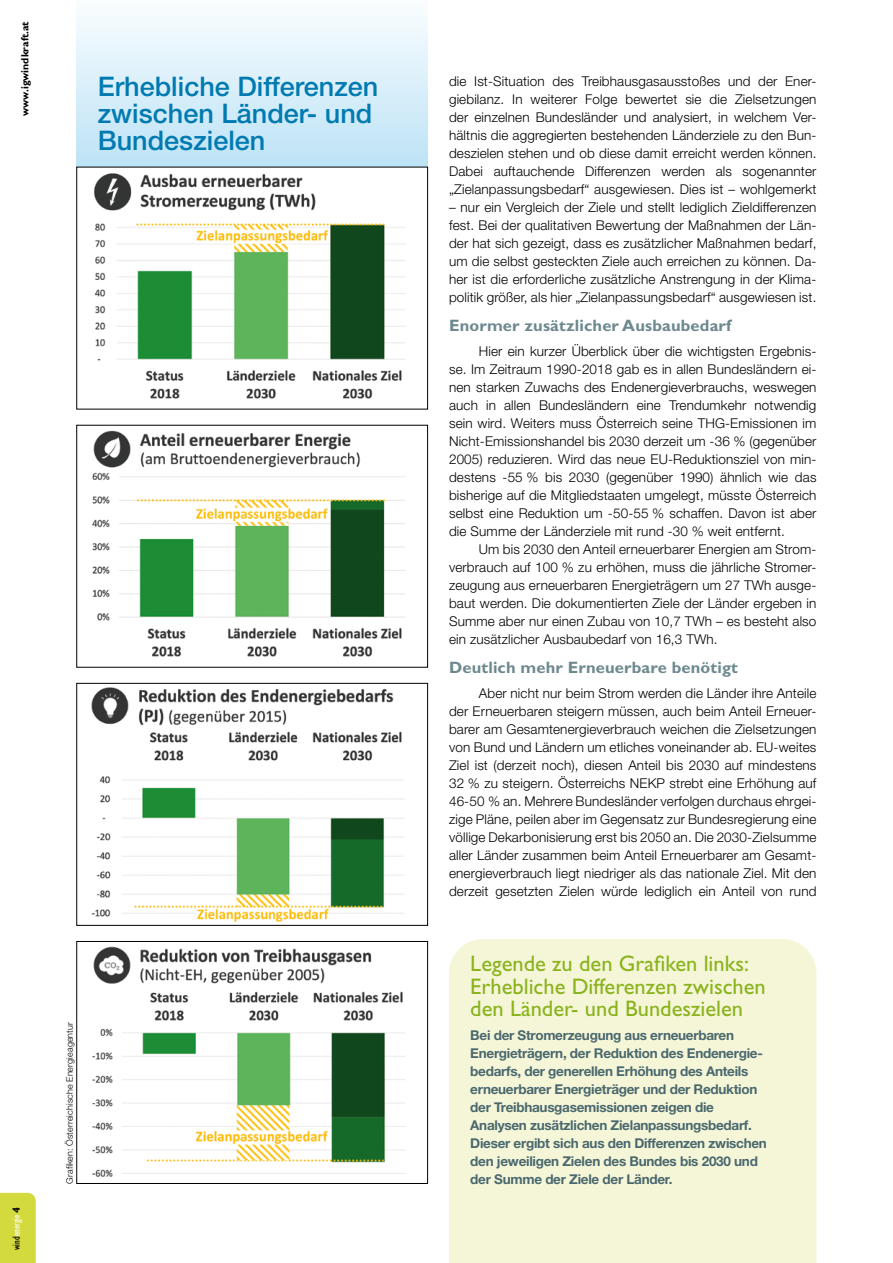
<style>
.page{position:relative;width:893px;height:1263px;background:#fff}
.page>*{position:absolute;margin:0;border:0;box-sizing:border-box;transform-origin:0 0}
.t1{font:500 27px/27px "Helvetica Neue LT Std";color:#007ab1}
.t2{font:22.5px/22.5px "Gill Sans Std";color:#8ab31d}
.t3{font:700 16.5px "Gill Sans Std";letter-spacing:.01em;color:#6d898f}
.t4{font:300 13.5px/18px "Helvetica Neue LT Std";letter-spacing:.01em;color:#000;text-align:justify}
.t5{font:700 13.5px/18px "Helvetica Neue LT Std";letter-spacing:-.02em;color:#4a686e}
.t6{font:700 10.5px "Gill Sans Std";color:#000}
.t7{font:condensed 10.5px "Gill Sans Std";color:#fff}
.t8{font:300 9px "Helvetica Neue LT Std";letter-spacing:.01em;color:#000}
.s1{color:#000}
.s2{font-weight:700;font-stretch:normal;color:#000}
</style>
<div class="page">
<div style="left:77px;top:0;width:351px;height:167px;background:linear-gradient(to bottom,#fafdff,#bde3f5)"></div>
<div style="left:449px;top:939px;width:367px;height:324px;background:#f5f6d8"></div>
<div style="left:77px;top:683px;width:351px;height:242px;border:1px solid #000"></div>
<div style="left:77px;top:941px;width:351px;height:243px;border:1px solid #000"></div>
<img style="left:90px;top:684px;width:318px;height:237px">
<img style="left:92px;top:946px;width:313px;height:231px">
<img style="left:92px;top:430px;width:313px;height:227px">
<img style="left:93px;top:173px;width:312px;height:226px">
<div style="left:0;top:1193px;width:36px;height:70px;background:#d3da3d"></div>
<p class="t6" style="left:19px;top:116px;width:96px;rotate:-90deg">www.igwindkraft.at</p>
<h1 class="t1" style="left:98px;top:72px;width:282px">Erhebliche Differenzen zwischen Länder- und<br>Bundeszielen</h1>
<p class="t7" style="left:11px;top:1250px;width:45px;rotate:-90deg"><span class="s1">wind</span>energie <span class="s2">4</span></p>
<p class="t8" style="left:64px;top:1184px;width:163px;rotate:-90deg">Grafiken: Österreichische Energieagentur</p>
<p class="t4" style="left:449px;top:72px;width:369px">die Ist-Situation des Treibhausgasausstoßes und der Ener&shy;giebilanz. In weiterer Folge bewertet sie die Zielsetzungen der einzelnen Bundesländer und analysiert, in welchem Ver&shy;hältnis die aggregierten bestehenden Länderziele zu den Bun&shy;deszielen stehen und ob diese damit erreicht werden können.<br>Dabei auftauchende Differenzen werden als sogenannter „Zielanpassungsbedarf“ ausgewiesen. Dies ist – wohlgemerkt</p>
<p class="t4" style="left:449px;top:198px;width:369px">– nur ein Vergleich der Ziele und stellt lediglich Zieldifferenzen fest. Bei der qualitativen Bewertung der Maßnahmen der Län&shy;der hat sich gezeigt, dass es zusätzlicher Maßnahmen bedarf, um die selbst gesteckten Ziele auch erreichen zu können. Da&shy;her ist die erforderliche zusätzliche Anstrengung in der Klima&shy;politik größer, als hier „Zielanpassungsbedarf“ ausgewiesen ist.</p>
<p class="t3" style="left:449px;top:315px;width:284px">Enormer zusätzlicher Ausbaubedarf</p>
<p class="t4" style="left:449px;top:342px;width:369px;text-indent:30px">Hier ein kurzer Überblick über die wichtigsten Ergebnis&shy;se. Im Zeitraum 1990-2018 gab es in allen Bundesländern ei&shy;nen starken Zuwachs des Endenergieverbrauchs, weswegen auch in allen Bundesländern eine Trendumkehr notwendig sein wird. Weiters muss Österreich seine THG-Emissionen im Nicht-Emissionshandel bis 2030 derzeit um -36 % (gegenüber 2005) reduzieren. Wird das neue EU-Reduktionsziel von min&shy;destens -55 % bis 2030 (gegenüber 1990) ähnlich wie das bisherige auf die Mitgliedstaaten umgelegt, müsste Österreich selbst eine Reduktion um -50-55 % schaffen. Davon ist aber die Summe der Länderziele mit rund -30 % weit entfernt.</p>
<p class="t4" style="left:449px;top:540px;width:369px;text-indent:30px">Um bis 2030 den Anteil erneuerbarer Energien am Strom&shy;verbrauch auf 100 % zu erhöhen, muss die jährliche Stromer&shy;zeugung aus erneuerbaren Energieträgern um 27 TWh ausge&shy;baut werden. Die dokumentierten Ziele der Länder ergeben in Summe aber nur einen Zubau von 10,7 TWh – es besteht also ein zusätzlicher Ausbaubedarf von 16,3 TWh.</p>
<p class="t3" style="left:449px;top:657px;width:290px">Deutlich mehr Erneuerbare benötigt</p>
<p class="t4" style="left:449px;top:684px;width:369px;text-indent:30px">Aber nicht nur beim Strom werden die Länder ihre Anteile der Erneuerbaren steigern müssen, auch beim Anteil Erneuer&shy;barer am Gesamtenergieverbrauch weichen die Zielsetzungen von Bund und Ländern um etliches voneinander ab. EU-weites Ziel ist (derzeit noch), diesen Anteil bis 2030 auf mindestens 32 % zu steigern. Österreichs NEKP strebt eine Erhöhung auf 46-50 % an. Mehrere Bundesländer verfolgen durchaus ehrgei&shy;zige Pläne, peilen aber im Gegensatz zur Bundesregierung eine völlige Dekarbonisierung erst bis 2050 an. Die 2030-Zielsumme aller Länder zusammen beim Anteil Erneuerbarer am Gesamt&shy;energieverbrauch liegt niedriger als das nationale Ziel. Mit den derzeit gesetzten Zielen würde lediglich ein Anteil von rund</p>
<h2 class="t2" style="left:470px;top:953px;width:297px">Legende zu den Grafiken links:<br>Erhebliche Differenzen zwischen den Länder- und Bundeszielen</h2>
<p class="t5" style="left:470px;top:1026px;width:298px">Bei der Stromerzeugung aus erneuerbaren Energieträgern, der Reduktion des Endenergie&shy;bedarfs, der generellen Erhöhung des Anteils erneuerbarer Energieträger und der Reduktion der Treibhausgasemissionen zeigen die Analysen zusätzlichen Zielanpassungsbedarf.<br>Dieser ergibt sich aus den Differenzen zwischen den jeweiligen Zielen des Bundes bis 2030 und der Summe der Ziele der Länder.</p>
</div>
